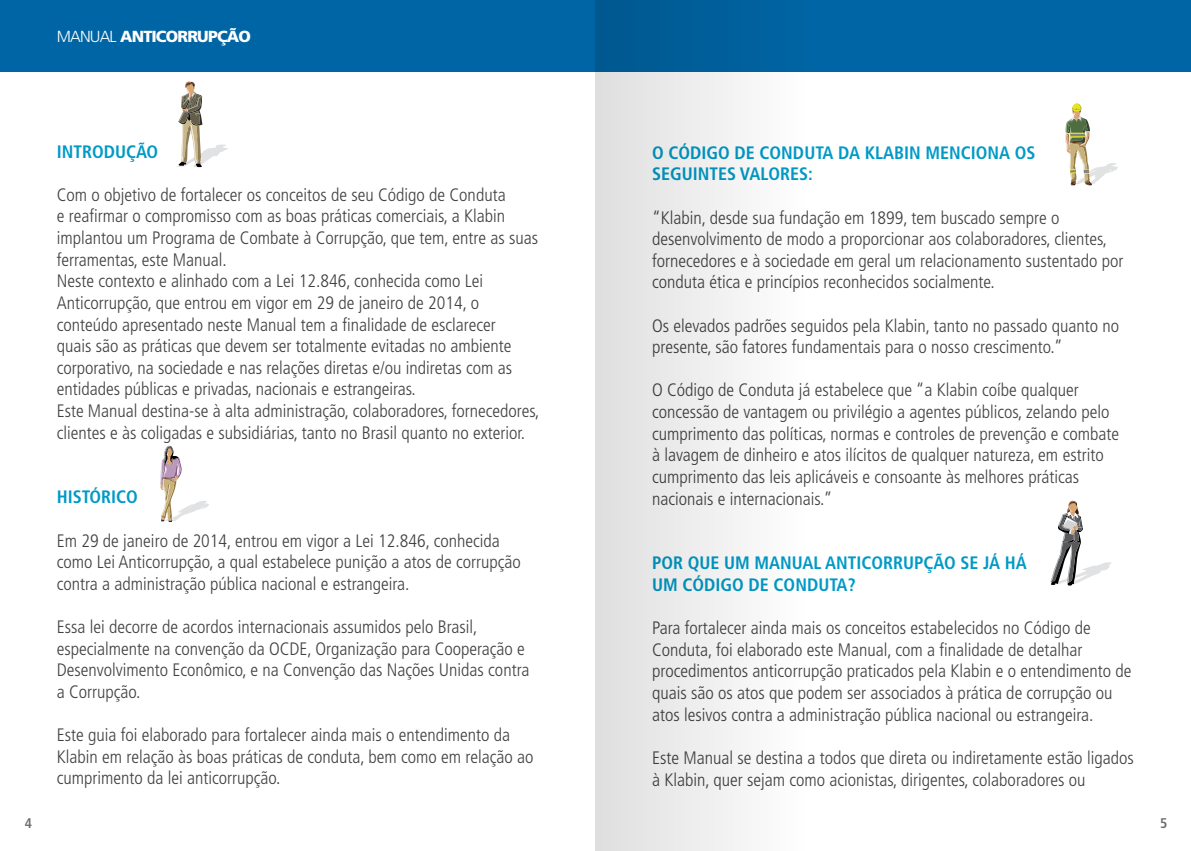
<style>
.page{position:relative;width:1191px;height:851px;background:#fff}
.page>*{position:absolute;margin:0;border:0;box-sizing:border-box;transform-origin:0 0}
.t1{font:300 condensed 18px/21.6px "Frutiger LT Std";color:#414042}
.t2{font:700 condensed 18px/21.6px "Frutiger LT Std";color:#009ac7}
.t3{font:900 16px "Frutiger LT Std";letter-spacing:-.05em;color:#fff}
.t4{font:700 condensed 14px "Frutiger LT Std";color:#6d6e71}
.s1{font-weight:300}
</style>
<div class="page">
<div style="left:0;top:0;width:1191px;height:71px;background:#0065a4"></div>
<svg style="left:176px;top:82px;width:52px;height:85px"></svg>
<svg style="left:1065px;top:103px;width:52px;height:82px"></svg>
<svg style="left:160px;top:446px;width:49px;height:76px"></svg>
<svg style="left:1050px;top:500px;width:61px;height:85px"></svg>
<svg style="left:595px;top:0;width:306px;height:850px"></svg>
<p class="t3" style="left:57px;top:26px;width:196px"><span class="s1">MANUAL</span> ANTICORRUPÇÃO</p>
<p class="t2" style="left:57px;top:140px;width:103px">INTRODUÇÃO</p>
<p class="t1" style="left:57px;top:184px;width:484px">Com o objetivo de fortalecer os conceitos de seu Código de Conduta<br>e reafirmar o compromisso com as boas práticas comerciais, a Klabin implantou um Programa de Combate à Corrupção, que tem, entre as suas ferramentas, este Manual.<br>Neste contexto e alinhado com a Lei 12.846, conhecida como Lei Anticorrupção, que entrou em vigor em 29 de janeiro de 2014, o conteúdo apresentado neste Manual tem a finalidade de esclarecer<br>quais são as práticas que devem ser totalmente evitadas no ambiente corporativo, na sociedade e nas relações diretas e/ou indiretas com as entidades públicas e privadas, nacionais e estrangeiras.<br>Este Manual destina-se à alta administração, colaboradores, fornecedores, clientes e às coligadas e subsidiárias, tanto no Brasil quanto no exterior.</p>
<p class="t2" style="left:57px;top:486px;width:83px">HISTÓRICO</p>
<p class="t1" style="left:57px;top:530px;width:466px">Em 29 de janeiro de 2014, entrou em vigor a Lei 12.846, conhecida como Lei Anticorrupção, a qual estabelece punição a atos de corrupção contra a administração pública nacional e estrangeira.</p>
<p class="t1" style="left:57px;top:616px;width:474px">Essa lei decorre de acordos internacionais assumidos pelo Brasil, especialmente na convenção da OCDE, Organização para Cooperação e Desenvolvimento Econômico, e na Convenção das Nações Unidas contra a Corrupção.</p>
<p class="t1" style="left:57px;top:724px;width:478px">Este guia foi elaborado para fortalecer ainda mais o entendimento da<br>Klabin em relação às boas práticas de conduta, bem como em relação ao cumprimento da lei anticorrupção.</p>
<p class="t2" style="left:652px;top:142px;width:385px">O CÓDIGO DE CONDUTA DA KLABIN MENCIONA OS<br>SEGUINTES VALORES:</p>
<p class="t1" style="left:652px;top:207px;width:473px">“Klabin, desde sua fundação em 1899, tem buscado sempre o desenvolvimento de modo a proporcionar aos colaboradores, clientes, fornecedores e à sociedade em geral um relacionamento sustentado por conduta ética e princípios reconhecidos socialmente.</p>
<p class="t1" style="left:652px;top:315px;width:468px">Os elevados padrões seguidos pela Klabin, tanto no passado quanto no presente, são fatores fundamentais para o nosso crescimento.”</p>
<p class="t1" style="left:652px;top:379px;width:468px">O Código de Conduta já estabelece que “a Klabin coíbe qualquer concessão de vantagem ou privilégio a agentes públicos, zelando pelo cumprimento das políticas, normas e controles de prevenção e combate à lavagem de dinheiro e atos ilícitos de qualquer natureza, em estrito cumprimento das leis aplicáveis e consoante às melhores práticas nacionais e internacionais.”</p>
<p class="t2" style="left:652px;top:552px;width:376px">POR QUE UM MANUAL ANTICORRUPÇÃO SE JÁ HÁ<br>UM CÓDIGO DE CONDUTA?</p>
<p class="t1" style="left:652px;top:617px;width:481px">Para fortalecer ainda mais os conceitos estabelecidos no Código de Conduta, foi elaborado este Manual, com a finalidade de detalhar procedimentos anticorrupção praticados pela Klabin e o entendimento de quais são os atos que podem ser associados à prática de corrupção ou atos lesivos contra a administração pública nacional ou estrangeira.</p>
<p class="t1" style="left:652px;top:747px;width:483px">Este Manual se destina a todos que direta ou indiretamente estão ligados à Klabin, quer sejam como acionistas, dirigentes, colaboradores ou</p>
<p class="t4" style="left:25px;top:814px;width:9px">4</p>
<p class="t4" style="left:1160px;top:814px;width:9px">5</p>
</div>
